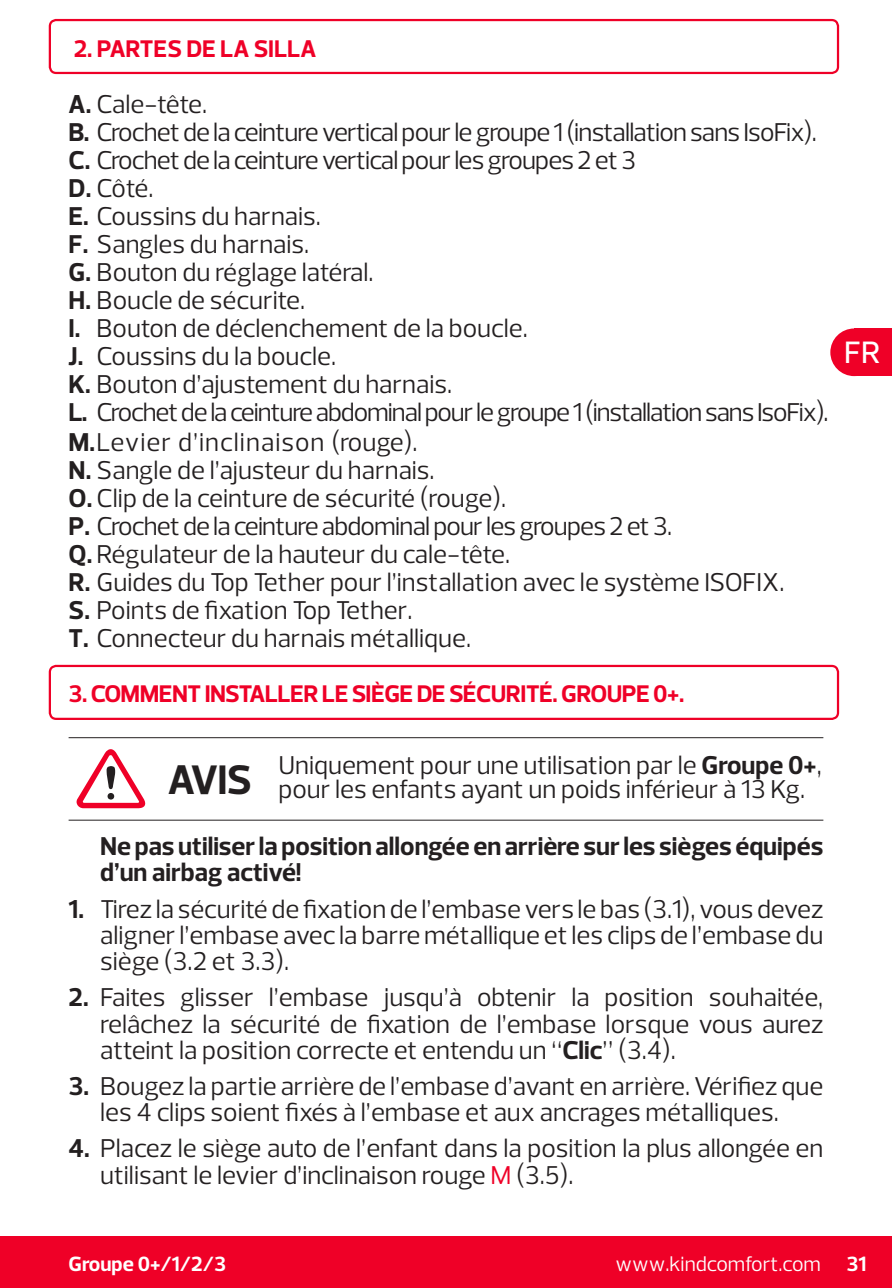
<style>
.page{position:relative;width:892px;height:1288px;background:#fff}
.page>*{position:absolute;margin:0;border:0;box-sizing:border-box;transform-origin:0 0}
.t1{font:700 42px "Prelo";color:#231f20}
.t2{font:500 31.5px "Prelo";color:#fff}
.t3{font:26.25px/26.2px "Prelo";color:#231f20;text-align:justify}
.t4{font:26.25px "Prelo";letter-spacing:-.03em;color:#231f20}
.t5{font:700 26.25px/26.2px "Prelo";color:#231f20}
.t6{font:26.25px "Prelo";letter-spacing:-.04em;color:#231f20}
.t7{font:26.25px "Prelo";letter-spacing:.04em;color:#231f20}
.t8{font:700 24.5px "Prelo";letter-spacing:-.02em;color:#ef0027}
.t9{font:700 24.5px "Prelo";color:#ef0027}
.t10{font:21px "Prelo";color:#fff}
.t11{font:700 21px "Prelo";color:#fff}
.s1{font-weight:700}
.s2{color:#ef0027}
</style>
<div class="page">
<div style="left:0;top:1236px;width:891px;height:52px;background:#ef0027"></div>
<div style="left:49px;top:19px;width:789px;height:55px;border:2px solid #ef0027;border-radius:6px"></div>
<div style="left:49px;top:665px;width:789px;height:55px;border:2px solid #ef0027;border-radius:6px"></div>
<hr style="left:69px;top:820px;width:754px;height:1px;background:#231f20">
<hr style="left:69px;top:737px;width:754px;height:1px;background:#231f20">
<svg style="left:76px;top:749px;width:70px;height:59px"></svg>
<div style="left:853px;top:328px;width:38px;height:48px;background:#ef0027"></div>
<div style="left:830px;top:328px;width:47px;height:48px;background:#ef0027;border-radius:50%"></div>
<p class="t9" style="left:74px;top:34px;width:244px">2. PARTES DE LA SILLA</p>
<p class="t3" style="left:69px;top:91px;width:140px"><span class="s1">A.</span> Cale-tête.</p>
<p class="t4" style="left:69px;top:116px;width:749px"><span class="s1">B.</span> Crochet de la ceinture vertical pour le groupe 1 (installation sans IsoFix).</p>
<p class="t4" style="left:69px;top:144px;width:568px"><span class="s1">C.</span> Crochet de la ceinture vertical pour les groupes 2 et 3</p>
<p class="t3" style="left:69px;top:175px;width:86px"><span class="s1">D.</span> Côté.</p>
<p class="t3" style="left:69px;top:203px;width:254px"><span class="s1">E.</span> Coussins du harnais.</p>
<p class="t3" style="left:69px;top:231px;width:242px"><span class="s1">F.</span> Sangles du harnais.</p>
<p class="t3" style="left:69px;top:259px;width:306px"><span class="s1">G.</span> Bouton du réglage latéral.</p>
<p class="t3" style="left:69px;top:287px;width:238px"><span class="s1">H.</span> Boucle de sécurite.</p>
<p class="t3" style="left:69px;top:315px;width:460px"><span class="s1">I.</span> Bouton de déclenchement de la boucle.</p>
<p class="t3" style="left:69px;top:343px;width:269px"><span class="s1">J.</span> Coussins du la boucle.</p>
<p class="t3" style="left:69px;top:371px;width:385px"><span class="s1">K.</span> Bouton d’ajustement du harnais.</p>
<p class="t6" style="left:69px;top:396px;width:761px"><span class="s1">L.</span> Crochet de la ceinture abdominal pour le groupe 1 (installation sans IsoFix).</p>
<p class="t7" style="left:69px;top:426px;width:350px"><span class="s1">M.</span>Levier d’inclinaison (rouge).</p>
<p class="t3" style="left:69px;top:457px;width:367px"><span class="s1">N.</span> Sangle de l’ajusteur du harnais.</p>
<p class="t3" style="left:69px;top:485px;width:439px"><span class="s1">O.</span> Clip de la ceinture de sécurité (rouge).</p>
<p class="t4" style="left:69px;top:510px;width:604px"><span class="s1">P.</span> Crochet de la ceinture abdominal pour les groupes 2 et 3.</p>
<p class="t3" style="left:69px;top:541px;width:442px"><span class="s1">Q.</span> Régulateur de la hauteur du cale-tête.</p>
<p class="t3" style="left:69px;top:569px;width:717px"><span class="s1">R.</span> Guides du Top Tether pour l’installation avec le système ISOFIX.</p>
<p class="t3" style="left:69px;top:597px;width:345px"><span class="s1">S.</span> Points de fixation Top Tether.</p>
<p class="t3" style="left:69px;top:625px;width:404px"><span class="s1">T.</span> Connecteur du harnais métallique.</p>
<p class="t8" style="left:69px;top:679px;width:617px">3. COMMENT INSTALLER LE SIÈGE DE SÉCURITÉ. GROUPE 0+.</p>
<p class="t2" style="left:843px;top:333px;width:38px">FR</p>
<p class="t3" style="left:278px;top:752px;width:544px">Uniquement pour une utilisation par le <span class="s1">Groupe 0+</span>,</p>
<p class="t1" style="left:168px;top:754px;width:86px">AVIS</p>
<p class="t3" style="left:278px;top:776px;width:528px">pour les enfants ayant un poids inférieur à 13 Kg.</p>
<p class="t5" style="left:100px;top:833px;width:724px">Ne pas utiliser la position allongée en arrière sur les sièges équipés d’un airbag activé!</p>
<p class="t3" style="left:100px;top:896px;width:724px;text-indent:-32px"><span class="s1">1.</span> Tirez la sécurité de fixation de l’embase vers le bas (3.1), vous devez aligner l’embase avec la barre métallique et les clips de l’embase du siège (3.2 et 3.3).</p>
<p class="t3" style="left:100px;top:984px;width:724px;text-indent:-32px"><span class="s1">2.</span> Faites glisser l’embase jusqu’à obtenir la position souhaitée, relâchez la sécurité de fixation de l’embase lorsque vous aurez atteint la position correcte et entendu un “<span class="s1">Clic</span>” (3.4).</p>
<p class="t3" style="left:69px;top:1073px;width:756px;text-align:center"><span class="s1">3.</span> Bougez la partie arrière de l’embase d’avant en arrière. Vérifiez que les 4 clips soient fixés à l’embase et aux ancrages métalliques.</p>
<p class="t3" style="left:100px;top:1136px;width:724px;text-indent:-32px"><span class="s1">4.</span> Placez le siège auto de l’enfant dans la position la plus allongée en utilisant le levier d’inclinaison rouge <span class="s2">M</span> (3.5).</p>
<p class="t11" style="left:69px;top:1251px;width:159px">Groupe 0+/1/2/3</p>
<p class="t10" style="left:615px;top:1251px;width:252px">www.kindcomfort.com <span class="s1">31</span></p>
</div>
